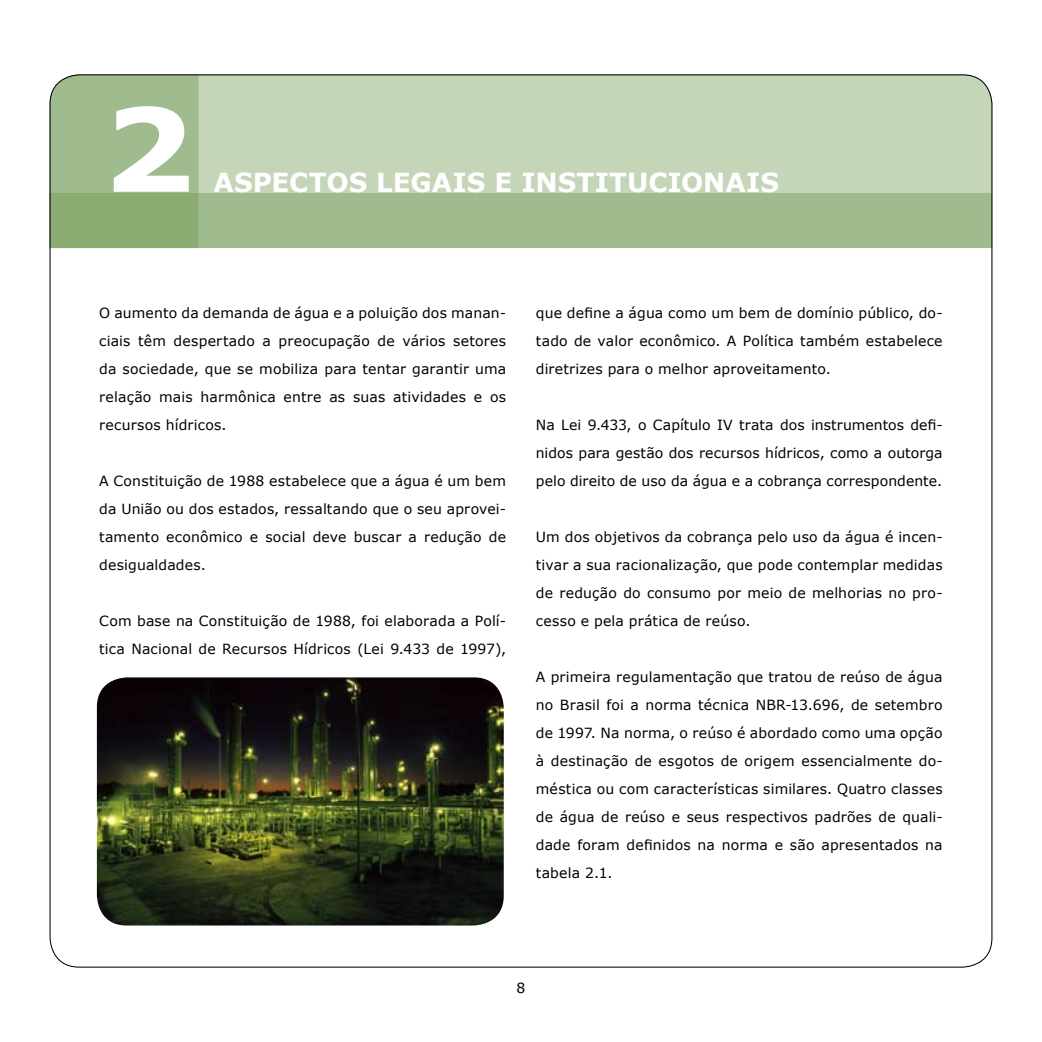
<style>
.page{position:relative;width:1042px;height:1042px;background:#fff}
.page>*{position:absolute;margin:0;border:0;box-sizing:border-box;transform-origin:0 0}
.t1{font:700 115.5px "Verdana";color:#fff;scale:1.14 1}
.t2{font:700 26.25px "Verdana";letter-spacing:-.005em;color:#fff}
.t3{font:14px/28px "Verdana";letter-spacing:.01em;color:#000;text-align:justify}
</style>
<div class="page">
<img style="left:97px;top:677px;width:407px;height:248px;border-radius:30px">
<svg style="left:198px;top:74px;width:794px;height:174px;fill:#c4d5b8"></svg>
<svg style="left:50px;top:76px;width:148px;height:172px"></svg>
<h1 class="t1" style="left:102px;top:76px;width:83px">2</h1>
<h2 class="t2" style="left:213px;top:165px;width:567px">ASPECTOS LEGAIS E INSTITUCIONAIS</h2>
<p class="t3" style="left:99px;top:299px;width:408px">O aumento da demanda de água e a poluição dos manan&shy;ciais têm despertado a preocupação de vários setores da sociedade, que se mobiliza para tentar garantir uma relação mais harmônica entre as suas atividades e os recursos hídricos.</p>
<p class="t3" style="left:99px;top:467px;width:408px">A Constituição de 1988 estabelece que a água é um bem da União ou dos estados, ressaltando que o seu aprovei&shy;tamento econômico e social deve buscar a redução de desigualdades.</p>
<p class="t3" style="left:99px;top:607px;width:408px">Com base na Constituição de 1988, foi elaborada a Polí&shy;tica Nacional de Recursos Hídricos (Lei 9.433 de 1997),</p>
<p class="t3" style="left:536px;top:299px;width:408px">que define a água como um bem de domínio público, do&shy;tado de valor econômico. A Política também estabelece diretrizes para o melhor aproveitamento.</p>
<p class="t3" style="left:536px;top:411px;width:408px">Na Lei 9.433, o Capítulo IV trata dos instrumentos defi&shy;nidos para gestão dos recursos hídricos, como a outorga pelo direito de uso da água e a cobrança correspondente.</p>
<p class="t3" style="left:536px;top:523px;width:408px">Um dos objetivos da cobrança pelo uso da água é incen&shy;tivar a sua racionalização, que pode contemplar medidas de redução do consumo por meio de melhorias no pro&shy;cesso e pela prática de reúso.</p>
<p class="t3" style="left:536px;top:663px;width:408px">A primeira regulamentação que tratou de reúso de água no Brasil foi a norma técnica NBR-13.696, de setembro de 1997. Na norma, o reúso é abordado como uma opção à destinação de esgotos de origem essencialmente do&shy;méstica ou com características similares. Quatro classes de água de reúso e seus respectivos padrões de quali&shy;dade foram definidos na norma e são apresentados na tabela 2.1.</p>
</div>
